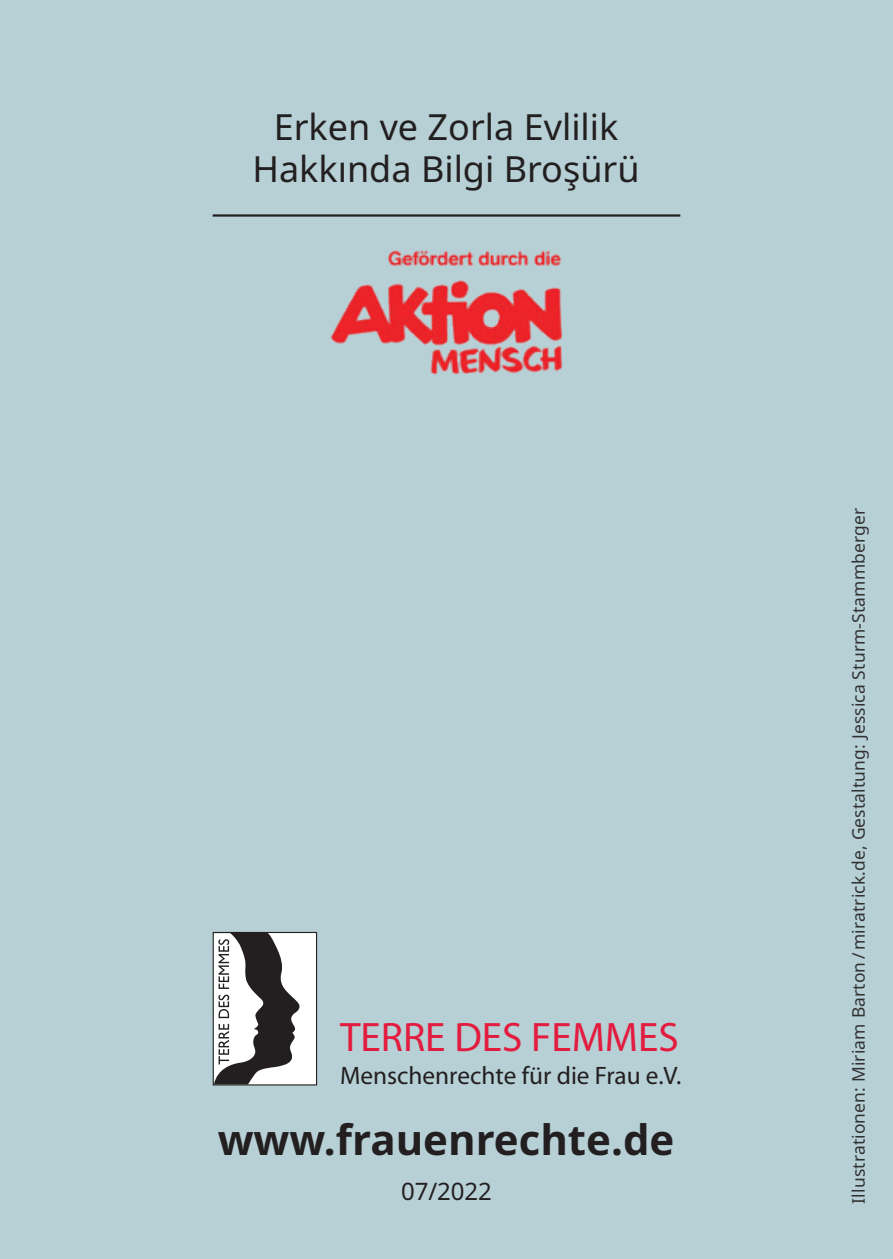
<style>
.page{position:relative;width:893px;height:1259px;background:#b6d0d5}
.page>*{position:absolute;margin:0;border:0;box-sizing:border-box;transform-origin:0 0}
.t1{font:700 42px "Noto Sans";color:#231f20}
.t2{font:41.4px "Myriad";color:#e31c3f}
.t3{font:36px/42px "Noto Sans";color:#231f20;text-align:center}
.t4{font:25.2px "Myriad";color:#231f20}
.t5{font:24px "Noto Sans";letter-spacing:-.005em;color:#231f20}
.t6{font:17.4px "Noto Sans";letter-spacing:.01em;color:#231f20}
</style>
<div class="page">
<img style="left:331px;top:250px;width:232px;height:125px">
<div style="left:213px;top:932px;width:104px;height:153px;background:#fff"></div>
<div style="left:213px;top:932px;width:104px;height:153px;border:1px solid #231f20"></div>
<svg style="left:214px;top:933px;width:86px;height:151px"></svg>
<hr style="left:213px;top:214px;width:467px;height:3px;background:#231f20">
<h3 class="t3" style="left:252px;top:107px;width:389px">Erken ve Zorla Evlilik<br>Hakkında Bilgi Broşürü</h3>
<h2 class="t2" style="left:340px;top:1016px;width:340px">TERRE DES FEMMES</h2>
<h3 class="t4" style="left:340px;top:1063px;width:343px">Menschenrechte für die Frau e.V.</h3>
<h1 class="t1" style="left:218px;top:1110px;width:458px">www.frauenrechte.de</h1>
<h3 class="t5" style="left:401px;top:1174px;width:92px">07/2022</h3>
<p class="t6" style="left:846px;top:1203px;width:697px;rotate:-90deg">Illustrationen: Miriam Barton/miratrick.de, Gestaltung: Jessica Sturm-Stammberger</p>
</div>
